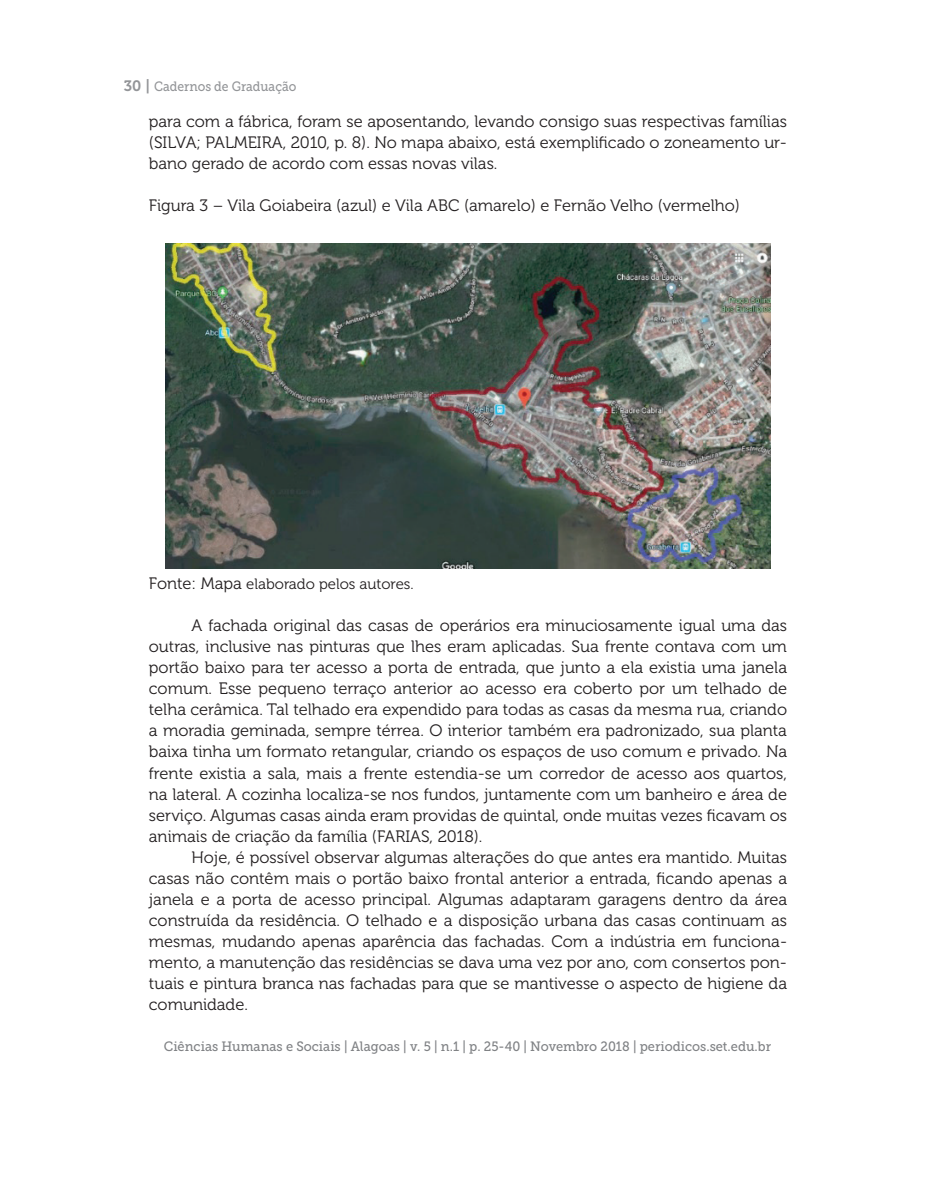
<style>
.page{position:relative;width:936px;height:1191px;background:#fff}
.page>*{position:absolute;margin:0;border:0;box-sizing:border-box;transform-origin:0 0}
.t1{font:16.5px/21px "Museo 300";color:#231f20;text-align:justify}
.t2{font:15px "Museo 300";color:#231f20}
.t3{font:13.5px "Museo Slab 500";color:#808285;scale:.95 1}
.t4{font:13.5px "Museo Slab 500";color:#939598;scale:.9 1}
.s1{font-family:"Museo 700";font-size:15px}
.s2{font-size:16.5px}
</style>
<div class="page">
<img style="left:165px;top:244px;width:605px;height:324px">
<p class="t4" style="left:124px;top:79px;width:193px"><span class="s1">30 |</span> Cadernos de Graduação</p>
<p class="t1" style="left:149px;top:111px;width:639px">para com a fábrica, foram se aposentando, levando consigo suas respectivas famílias (SILVA; PALMEIRA, 2010, p. 8). No mapa abaixo, está exemplificado o zoneamento ur&shy;bano gerado de acordo com essas novas vilas.</p>
<p class="t1" style="left:149px;top:195px;width:592px">Figura 3 – Vila Goiabeira (azul) e Vila ABC (amarelo) e Fernão Velho (vermelho)</p>
<p class="t2" style="left:149px;top:576px;width:266px"><span class="s2">Fonte: Mapa</span> elaborado pelos autores.</p>
<p class="t1" style="left:149px;top:615px;width:639px;text-indent:43px">A fachada original das casas de operários era minuciosamente igual uma das outras, inclusive nas pinturas que lhes eram aplicadas. Sua frente contava com um portão baixo para ter acesso a porta de entrada, que junto a ela existia uma janela comum. Esse pequeno terraço anterior ao acesso era coberto por um telhado de telha cerâmica. Tal telhado era expendido para todas as casas da mesma rua, criando a moradia geminada, sempre térrea. O interior também era padronizado, sua planta baixa tinha um formato retangular, criando os espaços de uso comum e privado. Na frente existia a sala, mais a frente estendia-se um corredor de acesso aos quartos, na lateral. A cozinha localiza-se nos fundos, juntamente com um banheiro e área de serviço. Algumas casas ainda eram providas de quintal, onde muitas vezes ficavam os animais de criação da família (FARIAS, 2018).</p>
<p class="t1" style="left:149px;top:846px;width:639px;text-indent:43px">Hoje, é possível observar algumas alterações do que antes era mantido. Muitas casas não contêm mais o portão baixo frontal anterior a entrada, ficando apenas a janela e a porta de acesso principal. Algumas adaptaram garagens dentro da área construída da residência. O telhado e a disposição urbana das casas continuam as mesmas, mudando apenas aparência das fachadas. Com a indústria em funciona&shy;mento, a manutenção das residências se dava uma vez por ano, com consertos pon&shy;tuais e pintura branca nas fachadas para que se mantivesse o aspecto de higiene da comunidade.</p>
<p class="t3" style="left:164px;top:1039px;width:640px">Ciências Humanas e Sociais | Alagoas | v. 5 | n.1 | p. 25-40 | Novembro 2018 | periodicos.set.edu.br</p>
</div>
